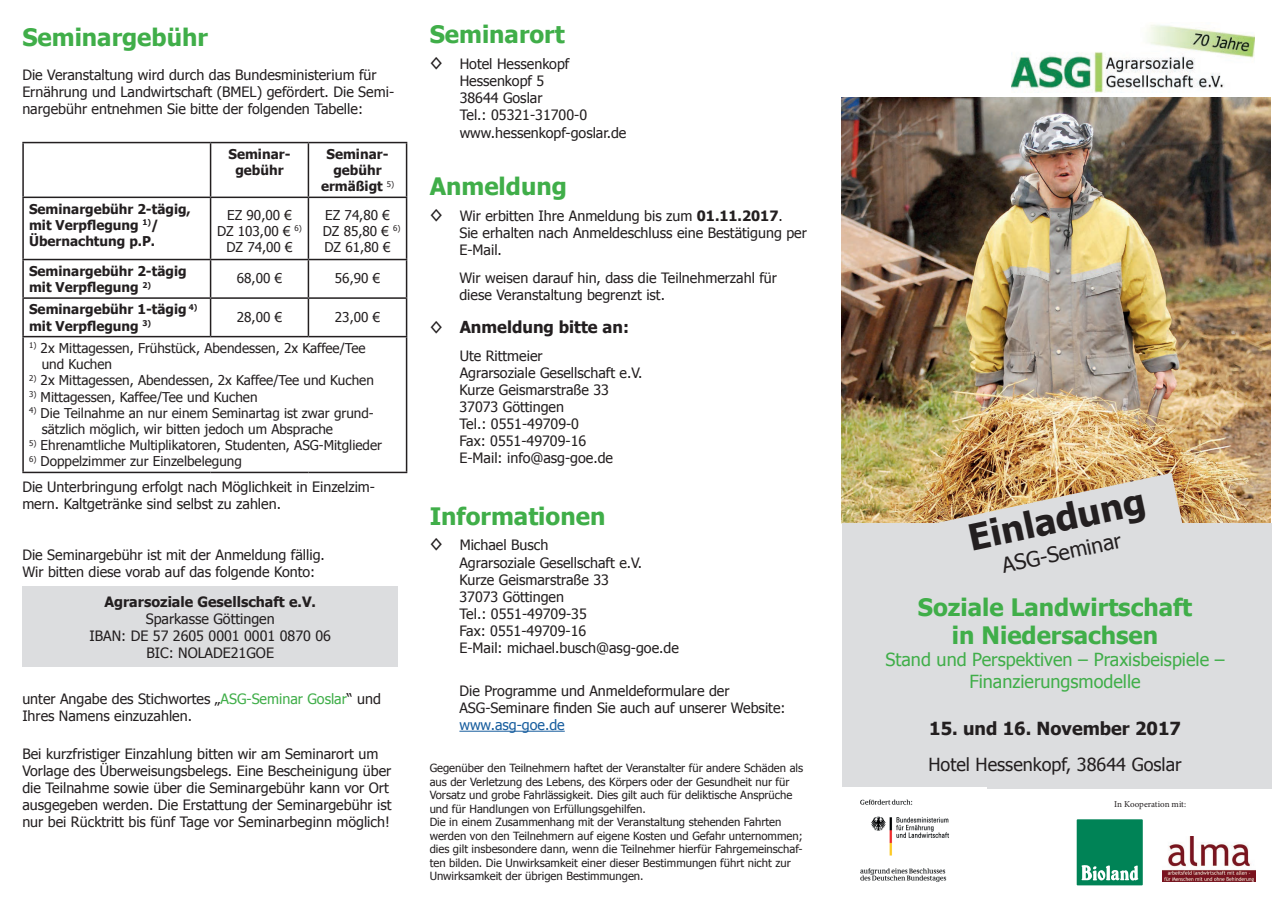
<style>
.page{position:relative;width:1272px;height:902px;background:#fff}
.page>*{position:absolute;margin:0;border:0;box-sizing:border-box;transform-origin:0 0}
.t1{font:700 36px "Tahoma";color:#231f20}
.t2{font:700 24px/28.8px "Tahoma";color:#40ae49;text-align:center}
.t3{font:21px "Tahoma";color:#231f20}
.t4{font:18px/21.6px "Tahoma";color:#40ae49;text-align:center}
.t5{font:18px "Tahoma";color:#231f20}
.t6{font:700 18px "Tahoma";color:#231f20}
.t7{font:700 16.5px "Tahoma";color:#231f20}
.t8{font:14.25px/17.1px "Tahoma";color:#231f20}
.t9{font:700 14.25px "Tahoma";color:#231f20}
.t10{font:14.25px "Tahoma";color:#175d9e}
.t11{font:13.5px/16.2px "Tahoma";color:#231f20}
.t12{font:700 13.5px/16.2px "Tahoma";color:#231f20}
.t13{font:11.25px/13.5px "Tahoma";color:#231f20}
.t14{font:9px "Minion Pro";color:#231f20}
.s1{color:#40ae49}
.s2{font-size:18px}
.s3{font-weight:700}
.s4{font-weight:400;font-size:18px}
</style>
<div class="page">
<img style="left:841px;top:97px;width:429px;height:426px">
<div style="left:842px;top:523px;width:429px;height:265px;background:#dcdddf"></div>
<img style="left:842px;top:787px;width:144px;height:96px">
<img style="left:1011px;top:25px;width:243px;height:67px">
<hr style="left:459px;top:730px;width:105px;height:1px;background:#175d9e">
<hr style="left:22px;top:586px;width:376px;height:4px;background:#dcdddf">
<div style="left:22px;top:589px;width:376px;height:72px;background:#dcdddf"></div>
<div style="left:22px;top:658px;width:376px;height:8px;background:#dcdddf"></div>
<img style="left:933px;top:473px;width:253px;height:50px">
<hr style="left:22px;top:142px;width:188px;height:1px;background:#231f20">
<hr style="left:22px;top:143px;width:2px;height:53px;background:#231f20">
<hr style="left:210px;top:142px;width:98px;height:1px;background:#231f20">
<hr style="left:210px;top:143px;width:1px;height:53px;background:#231f20">
<hr style="left:308px;top:142px;width:99px;height:1px;background:#231f20">
<hr style="left:308px;top:143px;width:1px;height:53px;background:#231f20">
<hr style="left:406px;top:143px;width:1px;height:53px;background:#231f20">
<hr style="left:22px;top:196px;width:188px;height:2px;background:#231f20">
<hr style="left:22px;top:198px;width:2px;height:61px;background:#231f20">
<hr style="left:210px;top:196px;width:98px;height:2px;background:#231f20">
<hr style="left:210px;top:198px;width:1px;height:61px;background:#231f20">
<hr style="left:308px;top:196px;width:99px;height:2px;background:#231f20">
<hr style="left:308px;top:198px;width:1px;height:61px;background:#231f20">
<hr style="left:406px;top:198px;width:1px;height:61px;background:#231f20">
<hr style="left:22px;top:259px;width:188px;height:1px;background:#231f20">
<hr style="left:22px;top:260px;width:2px;height:37px;background:#231f20">
<hr style="left:210px;top:259px;width:98px;height:1px;background:#231f20">
<hr style="left:210px;top:260px;width:1px;height:37px;background:#231f20">
<hr style="left:308px;top:259px;width:99px;height:1px;background:#231f20">
<hr style="left:308px;top:260px;width:1px;height:37px;background:#231f20">
<hr style="left:406px;top:260px;width:1px;height:37px;background:#231f20">
<hr style="left:22px;top:297px;width:188px;height:2px;background:#231f20">
<hr style="left:22px;top:299px;width:2px;height:37px;background:#231f20">
<hr style="left:210px;top:297px;width:98px;height:2px;background:#231f20">
<hr style="left:210px;top:299px;width:1px;height:37px;background:#231f20">
<hr style="left:308px;top:297px;width:99px;height:2px;background:#231f20">
<hr style="left:308px;top:299px;width:1px;height:37px;background:#231f20">
<hr style="left:406px;top:299px;width:1px;height:37px;background:#231f20">
<hr style="left:22px;top:336px;width:188px;height:1px;background:#231f20">
<hr style="left:22px;top:337px;width:2px;height:134px;background:#231f20">
<hr style="left:210px;top:336px;width:98px;height:1px;background:#231f20">
<hr style="left:308px;top:336px;width:99px;height:1px;background:#231f20">
<hr style="left:406px;top:337px;width:1px;height:134px;background:#231f20">
<hr style="left:22px;top:471px;width:188px;height:2px;background:#231f20">
<hr style="left:210px;top:471px;width:98px;height:2px;background:#231f20">
<hr style="left:308px;top:471px;width:99px;height:2px;background:#231f20">
<svg style="left:1076px;top:819px;width:66px;height:67px;background:#20926b"></svg>
<img style="left:1162px;top:836px;width:93px;height:45px">
<h2 class="t2" style="left:22px;top:21px;width:187px">Seminargebühr</h2>
<p class="t8" style="left:22px;top:65px;width:373px">Die Veranstaltung wird durch das Bundesministerium für<br>Ernährung und Landwirtschaft (BMEL) gefördert. Die Semi&shy;nargebühr entnehmen Sie bitte der folgenden Tabelle:</p>
<p class="t12" style="left:228px;top:145px;width:63px;text-align:center">Seminar&shy;gebühr</p>
<p class="t12" style="left:321px;top:145px;width:74px;text-align:center">Seminar&shy;gebühr ermäßigt <sup>5)</sup></p>
<p class="t12" style="left:29px;top:200px;width:163px">Seminargebühr 2-tägig, mit Verpflegung <sup>1)</sup>/<br>Übernachtung p.P.</p>
<p class="t11" style="left:217px;top:206px;width:86px;text-align:center">EZ 90,00 €<br>DZ 103,00 € <sup>6)<br></sup>DZ 74,00 €</p>
<p class="t11" style="left:323px;top:206px;width:79px">EZ 74,80 €<br>DZ 85,80 € <sup>6)<br></sup>DZ 61,80 €</p>
<p class="t12" style="left:29px;top:262px;width:159px">Seminargebühr 2-tägig mit Verpflegung <sup>2)</sup></p>
<p class="t11" style="left:237px;top:270px;width:47px">68,00 €</p>
<p class="t11" style="left:335px;top:270px;width:47px">56,90 €</p>
<p class="t12" style="left:29px;top:300px;width:170px">Seminargebühr 1-tägig <sup>4) </sup>mit Verpflegung <sup>3)</sup></p>
<p class="t11" style="left:237px;top:308px;width:47px">28,00 €</p>
<p class="t11" style="left:335px;top:308px;width:47px">23,00 €</p>
<p class="t11" style="left:42px;top:339px;width:325px;text-indent:-13px"><sup>1)</sup> 2x Mittagessen, Frühstück, Abendessen, 2x Kaffee/Tee und Kuchen</p>
<p class="t11" style="left:29px;top:372px;width:346px"><sup>2)</sup> 2x Mittagessen, Abendessen, 2x Kaffee/Tee und Kuchen</p>
<p class="t11" style="left:29px;top:388px;width:230px"><sup>3)</sup> Mittagessen, Kaffee/Tee und Kuchen</p>
<p class="t11" style="left:42px;top:404px;width:333px;text-indent:-13px"><sup>4)</sup> Die Teilnahme an nur einem Seminartag ist zwar grund&shy;sätzlich möglich, wir bitten jedoch um Absprache</p>
<p class="t11" style="left:29px;top:436px;width:354px"><sup>5)</sup> Ehrenamtliche Multiplikatoren, Studenten, ASG-Mitglieder</p>
<p class="t11" style="left:29px;top:453px;width:214px"><sup>6)</sup> Doppelzimmer zur Einzelbelegung</p>
<p class="t8" style="left:22px;top:477px;width:354px">Die Unterbringung erfolgt nach Möglichkeit in Einzelzim&shy;mern. Kaltgetränke sind selbst zu zahlen.</p>
<p class="t8" style="left:22px;top:545px;width:304px">Die Seminargebühr ist mit der Anmeldung fällig.<br>Wir bitten diese vorab auf das folgende Konto:</p>
<p class="t9" style="left:104px;top:591px;width:213px">Agrarsoziale Gesellschaft e.V.</p>
<p class="t8" style="left:89px;top:609px;width:243px;text-align:center">Sparkasse Göttingen<br>IBAN: DE 57 2605 0001 0001 0870 06<br>BIC: NOLADE21GOE</p>
<p class="t8" style="left:22px;top:689px;width:360px">unter Angabe des Stichwortes „<span class="s1">ASG-Seminar Goslar</span>“ und<br>Ihres Namens einzuzahlen.</p>
<p class="t8" style="left:22px;top:744px;width:371px">Bei kurzfristiger Einzahlung bitten wir am Seminarort um Vorlage des Überweisungsbelegs. Eine Bescheinigung über die Teilnahme sowie über die Seminargebühr kann vor Ort ausgegeben werden. Die Erstattung der Seminargebühr ist nur bei Rücktritt bis fünf Tage vor Seminarbeginn möglich!</p>
<h2 class="t2" style="left:429px;top:19px;width:136px">Seminarort</h2>
<p class="t8" style="left:459px;top:55px;width:168px;text-indent:-30px"><span class="s2">◊</span> Hotel Hessenkopf<br>Hessenkopf 5<br>38644 Goslar<br>Tel.: 05321-31700-0 www.hessenkopf-goslar.de</p>
<h2 class="t2" style="left:429px;top:170px;width:139px">Anmeldung</h2>
<p class="t8" style="left:459px;top:207px;width:349px;text-indent:-30px"><span class="s2">◊</span> Wir erbitten Ihre Anmeldung bis zum <span class="s3">01.11.2017</span>.<br>Sie erhalten nach Anmeldeschluss eine Bestätigung per<br>E-Mail.</p>
<p class="t8" style="left:459px;top:269px;width:319px">Wir weisen darauf hin, dass die Teilnehmerzahl für diese Veranstaltung begrenzt ist.</p>
<p class="t7" style="left:429px;top:315px;width:201px"><span class="s4">◊</span> Anmeldung bitte an:</p>
<p class="t8" style="left:459px;top:346px;width:184px">Ute Rittmeier<br>Agrarsoziale Gesellschaft e.V.<br>Kurze Geismarstraße 33<br>37073 Göttingen<br>Tel.: 0551-49709-0<br>Fax: 0551-49709-16<br>E-Mail: info@asg-goe.de</p>
<h2 class="t2" style="left:429px;top:500px;width:177px">Informationen</h2>
<p class="t8" style="left:459px;top:536px;width:221px;text-indent:-30px"><span class="s2">◊</span> Michael Busch<br>Agrarsoziale Gesellschaft e.V.<br>Kurze Geismarstraße 33<br>37073 Göttingen<br>Tel.: 0551-49709-35<br>Fax: 0551-49709-16<br>E-Mail: michael.busch@asg-goe.de</p>
<p class="t8" style="left:459px;top:681px;width:327px">Die Programme und Anmeldeformulare der<br>ASG-Seminare finden Sie auch auf unserer Website:</p>
<p class="t10" style="left:459px;top:715px;width:107px">www.asg-goe.de</p>
<p class="t13" style="left:429px;top:761px;width:375px">Gegenüber den Teilnehmern haftet der Veranstalter für andere Schäden als aus der Verletzung des Lebens, des Körpers oder der Gesundheit nur für Vorsatz und grobe Fahrlässigkeit. Dies gilt auch für deliktische Ansprüche und für Handlungen von Erfüllungsgehilfen.<br>Die in einem Zusammenhang mit der Veranstaltung stehenden Fahrten werden von den Teilnehmern auf eigene Kosten und Gefahr unternommen; dies gilt insbesondere dann, wenn die Teilnehmer hierfür Fahrgemeinschaf&shy;ten bilden. Die Unwirksamkeit einer dieser Bestimmungen führt nicht zur Unwirksamkeit der übrigen Bestimmungen.</p>
<h1 class="t1" style="left:963px;top:513px;width:181px;rotate:-12deg">Einladung</h1>
<h3 class="t3" style="left:999px;top:551px;width:123px;rotate:-12deg">ASG-Seminar</h3>
<h2 class="t2" style="left:917px;top:591px;width:276px">Soziale Landwirtschaft in Niedersachsen</h2>
<p class="t4" style="left:885px;top:648px;width:340px">Stand und Perspektiven – Praxisbeispiele –<br>Finanzierungsmodelle</p>
<p class="t6" style="left:929px;top:715px;width:253px">15. und 16. November 2017</p>
<p class="t5" style="left:928px;top:752px;width:255px">Hotel Hessenkopf, 38644 Goslar</p>
<p class="t14" style="left:1114px;top:797px;width:73px">In Kooperation mit:</p>
</div>
